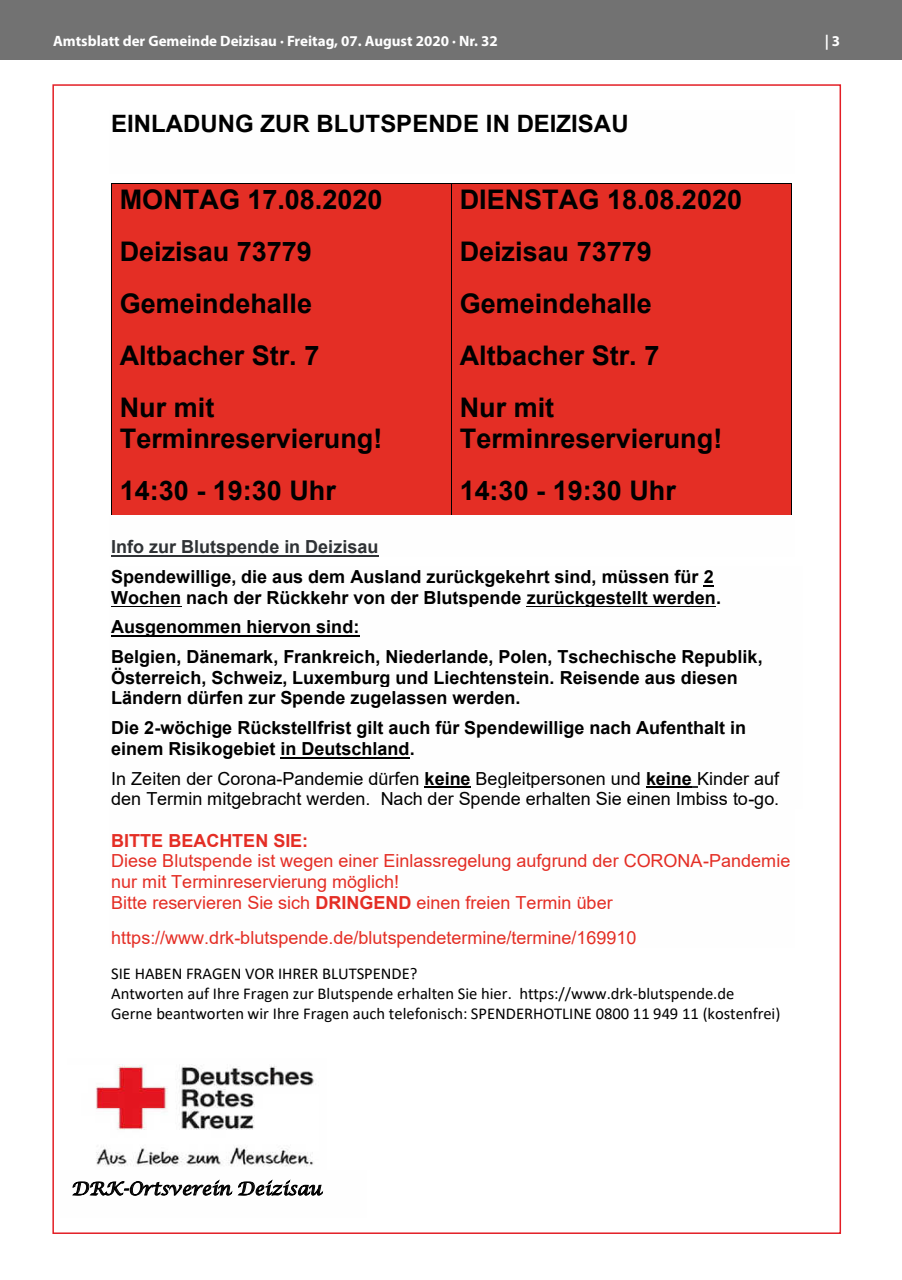
<style>
.page{position:relative;width:902px;height:1280px;background:#fff}
.page>*{position:absolute;margin:0;border:0;box-sizing:border-box;transform-origin:0 0}
.t1{font:700 27px/52.1px "Arial";color:#000}
.t2{font:700 24px "Arial";color:#000}
.t3{font:700 18px/20.7px "Arial";color:#000}
.t4{font:18px/20.7px "Arial";color:#e42e25}
.t5{font:18px/20.7px "Arial";color:#000}
.t6{font:700 18px "Arial";color:#2f3235}
.t7{font:italic 18px "Lucida Calligraphy";color:#000}
.t8{font:700 18px "Arial";color:#e42e25}
.t9{font:16.5px/20.1px "Calibri";color:#000}
.t10{font:700 15px "Myriad Pro";color:#fff}
.s1{font-weight:700}
</style>
<div class="page">
<div style="left:0;top:0;width:901px;height:60px;background:#727272"></div>
<img style="left:96px;top:1064px;width:220px;height:103px">
<div style="left:112px;top:183px;width:339px;height:332px;background:#e42e25"></div>
<div style="left:452px;top:183px;width:339px;height:332px;background:#e42e25"></div>
<hr style="left:112px;top:183px;width:339px;height:1px;background:#000">
<hr style="left:452px;top:183px;width:339px;height:1px;background:#000">
<hr style="left:111px;top:183px;width:1px;height:332px;background:#000">
<hr style="left:112px;top:515px;width:339px;height:1px;background:#000">
<hr style="left:451px;top:183px;width:1px;height:332px;background:#000">
<hr style="left:452px;top:515px;width:339px;height:1px;background:#000">
<hr style="left:791px;top:183px;width:1px;height:332px;background:#000">
<hr style="left:111px;top:555px;width:267px;height:2px;background:#2f3235">
<svg style="left:703px;top:585px;width:10px;height:2px"></svg>
<hr style="left:111px;top:606px;width:70px;height:1px;background:#000">
<hr style="left:526px;top:606px;width:190px;height:1px;background:#000">
<hr style="left:111px;top:635px;width:248px;height:2px;background:#000">
<hr style="left:280px;top:757px;width:129px;height:2px;background:#000">
<hr style="left:424px;top:786px;width:46px;height:2px;background:#000">
<hr style="left:646px;top:786px;width:46px;height:2px;background:#000">
<svg style="left:72px;top:1179px;width:251px;height:17px"></svg>
<p class="t10" style="left:53px;top:31px;width:446px">Amtsblatt der Gemeinde Deizisau · Freitag, 07. August 2020 · Nr. 32</p>
<p class="t10" style="left:824px;top:31px;width:17px">| 3</p>
<h2 class="t2" style="left:111px;top:107px;width:519px">EINLADUNG ZUR BLUTSPENDE IN DEIZISAU</h2>
<h1 class="t1" style="left:120px;top:174px;width:264px">MONTAG 17.08.2020<br>Deizisau 73779<br>Gemeindehalle<br>Altbacher Str. 7<br>Nur mit</h1>
<h1 class="t1" style="left:120px;top:413px;width:264px">Terminreservierung!<br>14:30 - 19:30 Uhr</h1>
<h1 class="t1" style="left:459px;top:174px;width:284px">DIENSTAG 18.08.2020<br>Deizisau 73779<br>Gemeindehalle<br>Altbacher Str. 7<br>Nur mit</h1>
<h1 class="t1" style="left:459px;top:413px;width:264px">Terminreservierung!<br>14:30 - 19:30 Uhr</h1>
<p class="t6" style="left:111px;top:534px;width:269px">Info zur Blutspende in Deizisau</p>
<p class="t3" style="left:111px;top:566px;width:611px">Spendewillige, die aus dem Ausland zurückgekehrt sind, müssen für 2<br>Wochen nach der Rückkehr von der Blutspende zurückgestellt werden.</p>
<p class="t3" style="left:111px;top:612px;width:653px;line-height:29.7px">Ausgenommen hiervon sind:<br>Belgien, Dänemark, Frankreich, Niederlande, Polen, Tschechische Republik,</p>
<p class="t3" style="left:111px;top:667px;width:628px">Österreich, Schweiz, Luxemburg und Liechtenstein. Reisende aus diesen<br>Ländern dürfen zur Spende zugelassen werden.</p>
<p class="t3" style="left:111px;top:718px;width:636px">Die 2-wöchige Rückstellfrist gilt auch für Spendewillige nach Aufenthalt in einem Risikogebiet in Deutschland.</p>
<p class="t5" style="left:111px;top:768px;width:669px">In Zeiten der Corona-Pandemie dürfen <span class="s1">keine</span> Begleitpersonen und <span class="s1">keine</span> Kinder auf den Termin mitgebracht werden. Nach der Spende erhalten Sie einen Imbiss to-go.</p>
<p class="t8" style="left:111px;top:828px;width:199px">BITTE BEACHTEN SIE:</p>
<p class="t4" style="left:111px;top:851px;width:680px">Diese Blutspende ist wegen einer Einlassregelung aufgrund der CORONA-Pandemie nur mit Terminreservierung möglich!<br>Bitte reservieren Sie sich <span class="s1">DRINGEND</span> einen freien Termin über</p>
<p class="t4" style="left:111px;top:928px;width:527px">https://www.drk-blutspende.de/blutspendetermine/termine/169910</p>
<p class="t9" style="left:111px;top:963px;width:670px">SIE HABEN FRAGEN VOR IHRER BLUTSPENDE?<br>Antworten auf Ihre Fragen zur Blutspende erhalten Sie hier. https://www.drk-blutspende.de<br>Gerne beantworten wir Ihre Fragen auch telefonisch: SPENDERHOTLINE 0800 11 949 11 (kostenfrei)</p>
<p class="t7" style="left:71px;top:1178px;width:251px">DRK-Ortsverein Deizisau</p>
</div>
